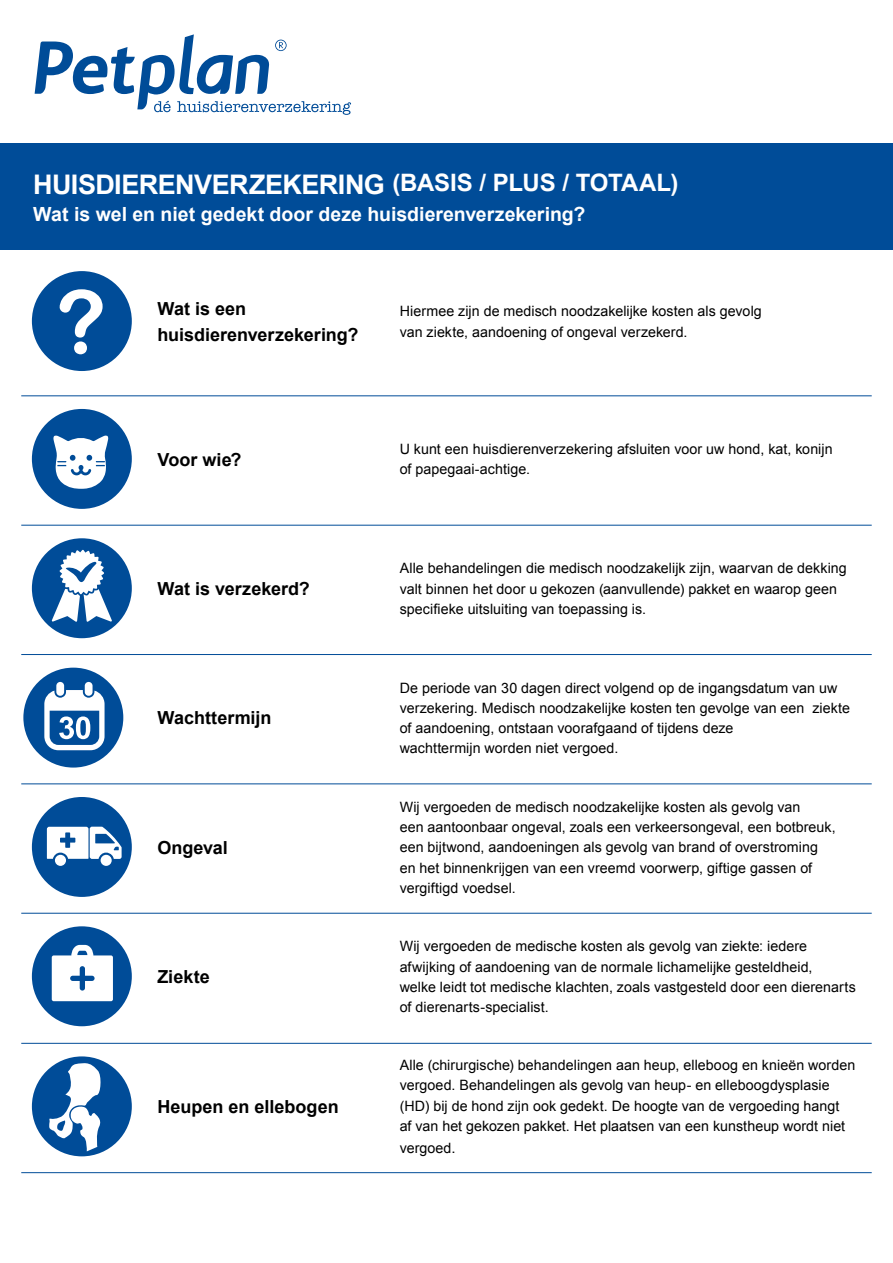
<style>
.page{position:relative;width:893px;height:1263px;background:#fff}
.page>*{position:absolute;margin:0;border:0;box-sizing:border-box;transform-origin:0 0}
.t1{font:700 27px "Arial";letter-spacing:-.02em;color:#fff}
.t2{font:700 19.5px "Arial";color:#fff}
.t3{font:700 18px/25.5px "Arial";color:#000}
.t4{font:14.25px/20.2px "Arial";letter-spacing:.005em;color:#000}
.s1{font-size:24px}
.s2{font-size:15px}
</style>
<div class="page">
<div style="left:32px;top:409px;width:100px;height:100px;background:#004c98;border-radius:50%"></div>
<div style="left:0;top:144px;width:893px;height:106px;background:#004c98"></div>
<svg style="left:35px;top:34px;width:316px;height:81px"></svg>
<div style="left:32px;top:271px;width:100px;height:100px;background:#004c98;border-radius:50%"></div>
<div style="left:32px;top:538px;width:100px;height:100px;background:#004c98;border-radius:50%"></div>
<div style="left:23px;top:668px;width:100px;height:99px;background:#004c98;border-radius:50%"></div>
<div style="left:32px;top:797px;width:100px;height:100px;background:#004c98;border-radius:50%"></div>
<div style="left:32px;top:926px;width:100px;height:100px;background:#004c98;border-radius:50%"></div>
<div style="left:32px;top:1056px;width:100px;height:100px;background:#004c98;border-radius:50%"></div>
<hr style="left:21px;top:395px;width:851px;height:1px;background:#004c98">
<hr style="left:21px;top:525px;width:851px;height:1px;background:#004c98">
<hr style="left:21px;top:654px;width:851px;height:1px;background:#004c98">
<hr style="left:21px;top:783px;width:851px;height:1px;background:#004c98">
<hr style="left:21px;top:913px;width:851px;height:1px;background:#004c98">
<hr style="left:21px;top:1043px;width:851px;height:1px;background:#004c98">
<hr style="left:21px;top:1172px;width:851px;height:1px;background:#004c98">
<svg style="left:53px;top:435px;width:55px;height:54px"></svg>
<div style="left:101px;top:855px;width:11px;height:11px;background:#fff;border-radius:50%"></div>
<svg style="left:47px;top:827px;width:75px;height:32px"></svg>
<div style="left:55px;top:855px;width:11px;height:11px;background:#fff;border-radius:50%"></div>
<svg style="left:49px;top:1063px;width:52px;height:88px"></svg>
<svg style="left:44px;top:682px;width:61px;height:68px"></svg>
<svg style="left:52px;top:550px;width:60px;height:72px"></svg>
<svg style="left:60px;top:289px;width:43px;height:65px"></svg>
<svg style="left:52px;top:945px;width:61px;height:56px"></svg>
<h1 class="t1" style="left:33px;top:166px;width:647px">HUISDIERENVERZEKERING <span class="s1">(BASIS / PLUS / TOTAAL)</span></h1>
<h2 class="t2" style="left:33px;top:201px;width:554px">Wat is wel en niet gedekt door deze huisdierenverzekering?</h2>
<p class="t3" style="left:157px;top:296px;width:203px">Wat is een huisdierenverzekering?</p>
<p class="t3" style="left:157px;top:447px;width:86px">Voor wie?</p>
<p class="t3" style="left:157px;top:576px;width:154px">Wat is verzekerd?</p>
<p class="t3" style="left:157px;top:706px;width:116px">Wachttermijn</p>
<p class="t3" style="left:157px;top:835px;width:72px">Ongeval</p>
<p class="t3" style="left:157px;top:964px;width:54px">Ziekte</p>
<p class="t3" style="left:157px;top:1094px;width:183px">Heupen en ellebogen</p>
<p class="t4" style="left:400px;top:301px;width:364px">Hiermee zijn de medisch noodzakelijke kosten als gevolg van ziekte, aandoening of ongeval verzekerd.</p>
<p class="t4" style="left:400px;top:439px;width:434px">U kunt een huisdierenverzekering afsluiten voor uw hond, kat, konijn of papegaai-achtige.</p>
<p class="t4" style="left:400px;top:558px;width:449px">Alle behandelingen die medisch noodzakelijk zijn, waarvan de dekking valt binnen het door u gekozen (aanvullende) pakket en waarop geen specifieke uitsluiting van toepassing is.</p>
<p class="t4" style="left:400px;top:678px;width:452px">De periode van 30 dagen direct volgend op de ingangsdatum van uw verzekering. Medisch noodzakelijke kosten ten gevolge van een ziekte of aandoening, ontstaan voorafgaand of tijdens deze<br>wachttermijn worden niet vergoed.</p>
<p class="t4" style="left:400px;top:797px;width:437px">Wij vergoeden de medisch noodzakelijke kosten als gevolg van<br>een aantoonbaar ongeval, zoals een verkeersongeval, een botbreuk, een bijtwond, aandoeningen als gevolg van brand of overstroming en het binnenkrijgen van een vreemd voorwerp, giftige gassen of vergiftigd voedsel.</p>
<p class="t4" style="left:400px;top:936px;width:458px">Wij vergoeden de medische kosten als gevolg van ziekte: iedere afwijking of aandoening van de normale lichamelijke gesteldheid,<br>welke leidt tot medische klachten, zoals vastgesteld door een dierenarts of dierenarts-specialist.</p>
<p class="t4" style="left:400px;top:1055px;width:457px">Alle (chirurgische) behandelingen aan heup, elleboog en knieën worden vergoed. Behandelingen als gevolg van heup- en elleboogdysplasie (HD) bij de hond zijn ook gedekt. De hoogte van de vergoeding hangt<br>af van het gekozen pakket. Het plaatsen van een kunstheup wordt niet</p>
<p class="t4" style="left:400px;top:1138px;width:57px">vergoed<span class="s2">.</span></p>
</div>
